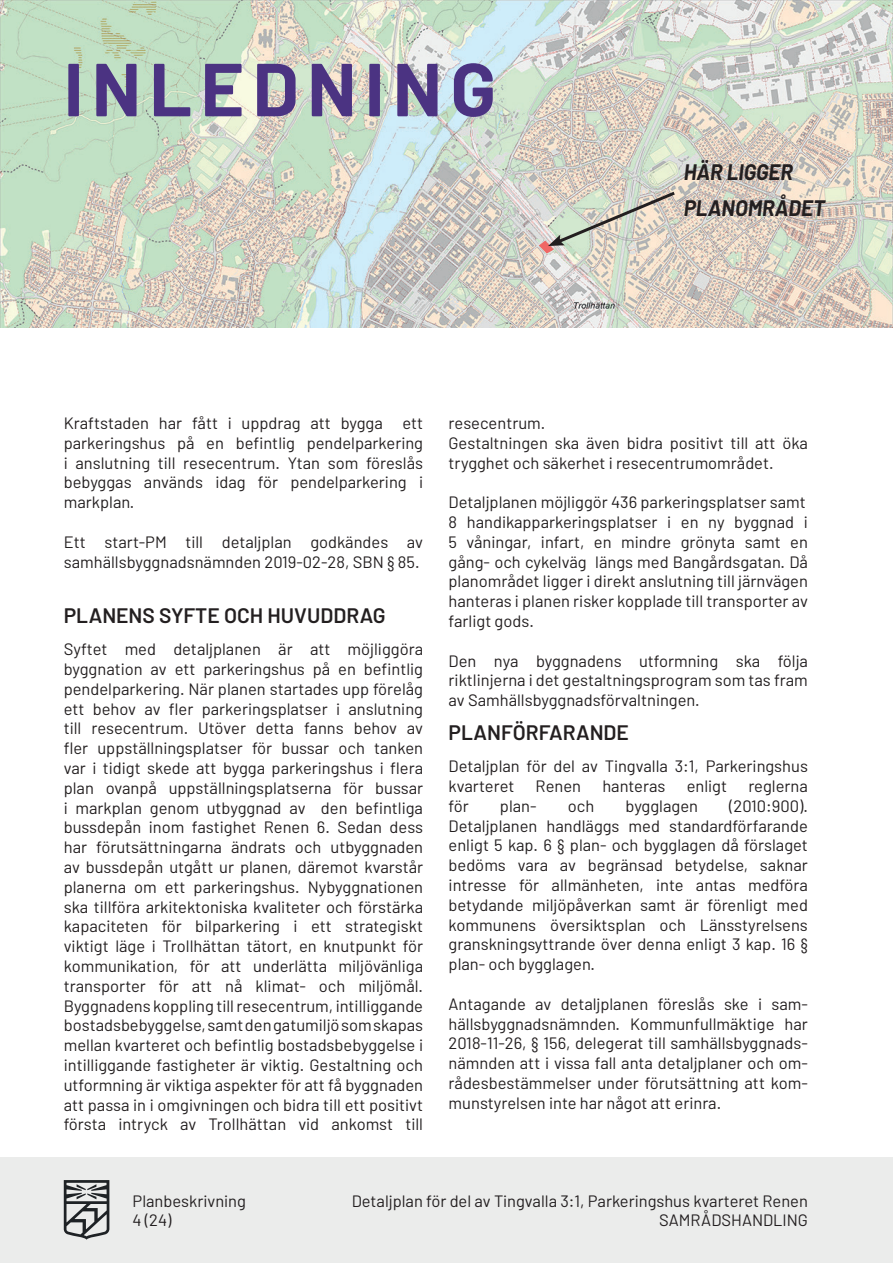
<style>
.page{position:relative;width:893px;height:1263px;background:#fff}
.page>*{position:absolute;margin:0;border:0;box-sizing:border-box;transform-origin:0 0}
.t1{font:700 75px "Barlow";letter-spacing:.11em;color:#4b3382}
.t2{font:italic 700 22.5px/36px "Barlow";color:#231f20;scale:.93 1}
.t3{font:600 21px "Barlow";color:#231f20}
.t4{font:16.5px/19.8px "Barlow";color:#231f20}
</style>
<div class="page">
<div style="left:0;top:1157px;width:893px;height:106px;background:#ebeceb"></div>
<svg style="left:64px;top:1180px;width:45px;height:59px"></svg>
<img style="left:1px;top:0;width:892px;height:327px">
<svg style="left:539px;top:189px;width:139px;height:65px;background:#ceccbf"></svg>
<h1 class="t1" style="left:64px;top:43px;width:434px">INLEDNING</h1>
<h2 class="t2" style="left:684px;top:154px;width:153px">HÄR LIGGER<br>PLANOMRÅDET</h2>
<p class="t4" style="left:64px;top:413px;width:361px;text-align:justify">Kraftstaden har fått i uppdrag att bygga ett parkeringshus på en befintlig pendelparkering i anslutning till resecentrum. Ytan som föreslås bebyggas används idag för pendelparkering i markplan.</p>
<p class="t4" style="left:64px;top:531px;width:361px">Ett start-PM till detaljplan godkändes av samhällsbyggnadsnämnden 2019-02-28, SBN § 85.</p>
<p class="t3" style="left:64px;top:603px;width:323px">PLANENS SYFTE OCH HUVUDDRAG</p>
<p class="t4" style="left:64px;top:639px;width:361px;text-align:justify">Syftet med detaljplanen är att möjliggöra byggnation av ett parkeringshus på en befintlig pendelparkering. När planen startades upp förelåg ett behov av fler parkeringsplatser i anslutning till resecentrum. Utöver detta fanns behov av fler uppställningsplatser för bussar och tanken var i tidigt skede att bygga parkeringshus i flera plan ovanpå uppställningsplatserna för bussar i markplan genom utbyggnad av den befintliga bussdepån inom fastighet Renen 6. Sedan dess har förutsättningarna ändrats och utbyggnaden av bussdepån utgått ur planen, däremot kvarstår planerna om ett parkeringshus. Nybyggnationen ska tillföra arkitektoniska kvaliteter och förstärka kapaciteten för bilparkering i ett strategiskt viktigt läge i Trollhättan tätort, en knutpunkt för kommunikation, för att underlätta miljövänliga transporter för att nå klimat- och miljömål.<br>Byggnadens koppling till resecentrum, intilliggande bostadsbebyggelse, samt den gatumiljö som skapas mellan kvarteret och befintlig bostadsbebyggelse i intilliggande fastigheter är viktig. Gestaltning och utformning är viktiga aspekter för att få byggnaden att passa in i omgivningen och bidra till ett positivt första intryck av Trollhättan vid ankomst till</p>
<p class="t4" style="left:449px;top:413px;width:361px">resecentrum.<br>Gestaltningen ska även bidra positivt till att öka trygghet och säkerhet i resecentrumområdet.</p>
<p class="t4" style="left:449px;top:492px;width:361px">Detaljplanen möjliggör 436 parkeringsplatser samt 8 handikapparkeringsplatser i en ny byggnad i 5 våningar, infart, en mindre grönyta samt en gång- och cykelväg längs med Bangårdsgatan. Då planområdet ligger i direkt anslutning till järnvägen hanteras i planen risker kopplade till transporter av farligt gods.</p>
<p class="t4" style="left:449px;top:650px;width:361px;text-align:justify">Den nya byggnadens utformning ska följa riktlinjerna i det gestaltningsprogram som tas fram av Samhällsbyggnadsförvaltningen.</p>
<p class="t3" style="left:449px;top:720px;width:182px">PLANFÖRFARANDE</p>
<p class="t4" style="left:449px;top:756px;width:361px">Detaljplan för del av Tingvalla 3:1, Parkeringshus kvarteret</p>
<p class="t4" style="left:536px;top:776px;width:47px">Renen</p>
<p class="t4" style="left:602px;top:776px;width:65px">hanteras</p>
<p class="t4" style="left:687px;top:776px;width:42px">enligt</p>
<p class="t4" style="left:748px;top:776px;width:61px">reglerna</p>
<p class="t4" style="left:449px;top:795px;width:361px;text-align:justify;text-indent:281px">(2010:900).<br>Detaljplanen handläggs med standardförfarande enligt 5 kap. 6 § plan- och bygglagen då förslaget bedöms vara av begränsad betydelse, saknar intresse för allmänheten, inte antas medföra betydande miljöpåverkan samt är förenligt med kommunens översiktsplan och Länsstyrelsens granskningsyttrande över denna enligt 3 kap. 16 § plan- och bygglagen.</p>
<p class="t4" style="left:449px;top:993px;width:361px;text-align:justify">Antagande av detaljplanen föreslås ske i sam&shy;hällsbyggnadsnämnden. Kommunfullmäktige har 2018-11-26, § 156, delegerat till samhällsbyggnads&shy;nämnden att i vissa fall anta detaljplaner och om&shy;rådesbestämmelser under förutsättning att kom&shy;munstyrelsen inte har något att erinra.</p>
<p class="t4" style="left:449px;top:795px;width:22px">för</p>
<p class="t4" style="left:500px;top:795px;width:38px">plan-</p>
<p class="t4" style="left:568px;top:795px;width:28px">och</p>
<p class="t4" style="left:626px;top:795px;width:74px">bygglagen</p>
<p class="t4" style="left:133px;top:1190px;width:115px">Planbeskrivning<br>4 (24)</p>
<p class="t4" style="left:352px;top:1190px;width:458px;text-align:right">Detaljplan för del av Tingvalla 3:1, Parkeringshus kvarteret Renen<br>SAMRÅDSHANDLING</p>
</div>
